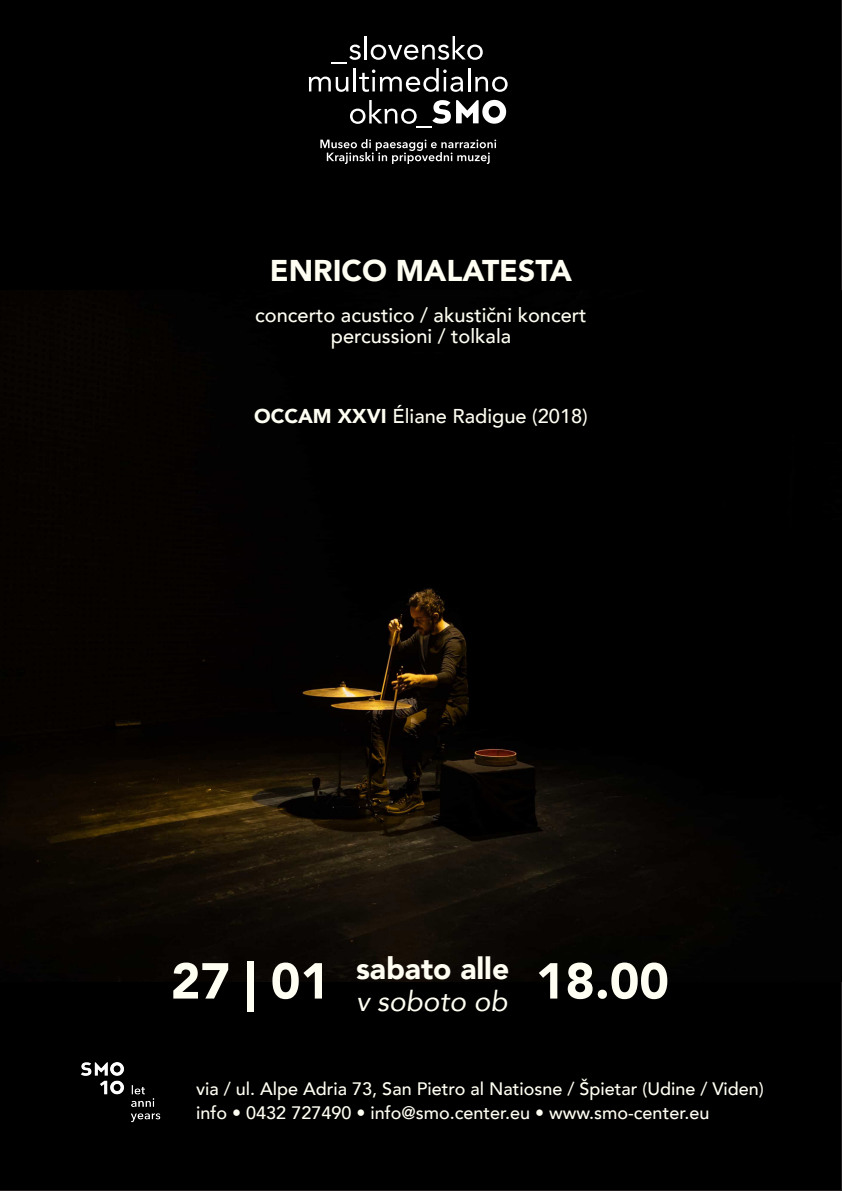
<style>
.page{position:relative;width:842px;height:1191px;background:#000}
.page>*{position:absolute;margin:0;border:0;box-sizing:border-box;transform-origin:0 0}
.t1{font:900 50px "Avenir";color:#fffef2}
.t2{font:900 30px "Avenir";color:#fffef2}
.t3{font:italic 28px "Avenir";color:#fffef2}
.t4{font:500 20px "Avenir";color:#fffef2}
.t5{font:500 18px "Avenir";color:#fffef2}
.s1{font-weight:900}
</style>
<div class="page">
<img style="left:0;top:290px;width:842px;height:691px">
<svg style="left:309px;top:36px;width:199px;height:56px;background:#2e2e2e"></svg>
<svg style="left:350px;top:100px;width:156px;height:27px"></svg>
<svg style="left:320px;top:139px;width:176px;height:25px;background:#393939"></svg>
<img style="left:68px;top:1039px;width:105px;height:105px">
<p class="t2" style="left:270px;top:245px;width:304px">ENRICO MALATESTA</p>
<p class="t4" style="left:255px;top:298px;width:333px">concerto acustico / akustični koncert</p>
<p class="t4" style="left:331px;top:319px;width:182px">percussioni / tolkala</p>
<p class="t4" style="left:254px;top:399px;width:335px"><span class="s1">OCCAM XXVI</span> Éliane Radigue (2018)</p>
<p class="t1" style="left:171px;top:938px;width:161px">27 | 01</p>
<p class="t2" style="left:356px;top:942px;width:155px">sabato alle</p>
<p class="t3" style="left:356px;top:984px;width:153px">v soboto ob</p>
<p class="t1" style="left:536px;top:938px;width:135px">18.00</p>
<p class="t5" style="left:196px;top:1073px;width:569px">via / ul. Alpe Adria 73, San Pietro al Natiosne / Špietar (Udine / Viden)</p>
<p class="t5" style="left:196px;top:1097px;width:515px">info • 0432 727490 • info@smo.center.eu • www.smo-center.eu</p>
</div>
